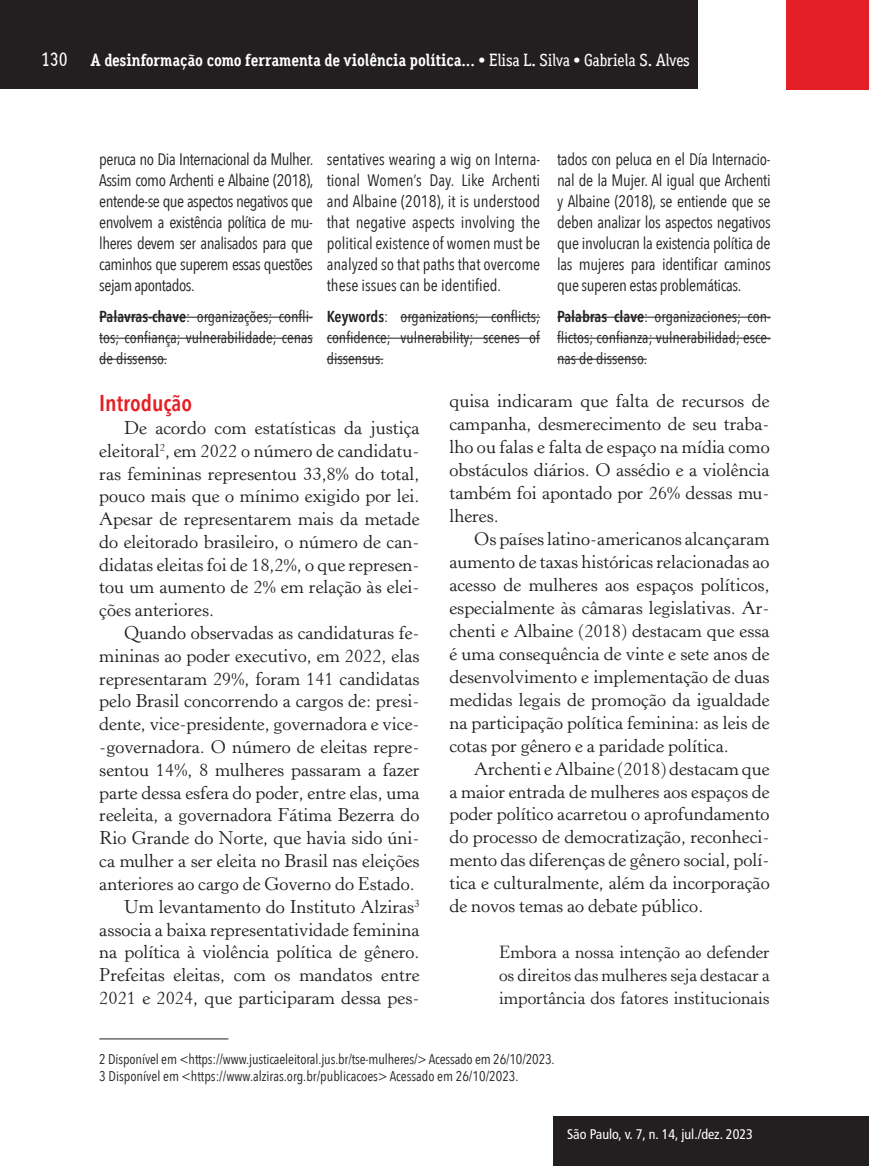
<style>
.page{position:relative;width:869px;height:1166px;background:#fff}
.page>*{position:absolute;margin:0;border:0;box-sizing:border-box;transform-origin:0 0}
.t1{font:600 condensed 22.75px "Avenir Next LT Pro";color:#e41f25}
.t2{font:18.38px/22.8px "Horley Old Style";color:#231f20;text-align:justify}
.t3{font:17.5px/22.9px "Horley Old Style";color:#231f20;text-align:justify}
.t4{font:700 17.5px "Aaux Office";letter-spacing:-.01em;color:#fff}
.t5{font:16.62px/21px "Avenir Next Condensed";letter-spacing:-.02em;color:#231f20;text-align:justify}
.t6{font:15.75px/21px "Avenir Next Condensed";color:#231f20;text-align:justify}
.t7{font:14px/16.8px "Avenir Next Condensed";letter-spacing:-.01em;color:#231f20}
.t8{font:condensed 14px "Frutiger LT Std";color:#fff}
.s1{font-weight:500;font-size:19.25px}
.s2{font-weight:500}
.s3{font-family:"Avenir Next LT Pro";font-weight:600;font-stretch:condensed}
</style>
<div class="page">
<div style="left:785px;top:0;width:83px;height:90px;background:#e41f25"></div>
<div style="left:0;top:0;width:697px;height:89px;background:#231f20"></div>
<div style="left:553px;top:1116px;width:314px;height:50px;background:#231f20"></div>
<hr style="left:99px;top:1038px;width:129px;height:1px;background:#231f20">
<hr style="left:99px;top:317px;width:214px;height:1px;background:#231f20">
<hr style="left:99px;top:338px;width:214px;height:1px;background:#231f20">
<hr style="left:99px;top:359px;width:68px;height:1px;background:#231f20">
<hr style="left:400px;top:317px;width:140px;height:1px;background:#231f20">
<hr style="left:326px;top:338px;width:214px;height:1px;background:#231f20">
<hr style="left:326px;top:359px;width:57px;height:1px;background:#231f20">
<hr style="left:557px;top:317px;width:213px;height:1px;background:#231f20">
<hr style="left:557px;top:338px;width:213px;height:1px;background:#231f20">
<hr style="left:557px;top:359px;width:89px;height:1px;background:#231f20">
<p class="t4" style="left:42px;top:49px;width:649px"><span class="s1">130</span> A desinformação como ferramenta de violência política... <span class="s2">• Elisa L. Silva • Gabriela S. Alves</span></p>
<p class="t5" style="left:99px;top:148px;width:215px">peruca no Dia Internacional da Mulher.<br>Assim como Archenti e Albaine (2018), entende-se que aspectos negativos que envolvem a existência política de mu&shy;lheres devem ser analisados para que caminhos que superem essas questões sejam apontados.</p>
<p class="t6" style="left:99px;top:306px;width:215px"><span class="s3">Palavras-chave</span>: organizações; confli&shy;tos; confiança; vulnerabilidade; cenas de dissenso.</p>
<p class="t5" style="left:326px;top:148px;width:215px">sentatives wearing a wig on Interna&shy;tional Women’s Day. Like Archenti and Albaine (2018), it is understood that negative aspects involving the political existence of women must be analyzed so that paths that overcome these issues can be identified.</p>
<p class="t6" style="left:326px;top:306px;width:215px"><span class="s3">Keywords</span>: organizations; conflicts; confidence; vulnerability; scenes of dissensus.</p>
<p class="t5" style="left:557px;top:148px;width:215px">tados con peluca en el Día Internacio&shy;nal de la Mujer. Al igual que Archenti y Albaine (2018), se entiende que se deben analizar los aspectos negativos que involucran la existencia política de las mujeres para identificar caminos que superen estas problemáticas.</p>
<p class="t6" style="left:557px;top:306px;width:215px"><span class="s3">Palabras clave</span>: organizaciones; con&shy;flictos; confianza; vulnerabilidad; esce&shy;nas de dissenso.</p>
<p class="t1" style="left:99px;top:389px;width:94px">Introdução</p>
<p class="t2" style="left:99px;top:417px;width:321px;text-indent:25px">De acordo com estatísticas da justiça eleitoral<sup>2</sup>, em 2022 o número de candidatu&shy;ras femininas representou 33,8% do total, pouco mais que o mínimo exigido por lei.<br>Apesar de representarem mais da metade do eleitorado brasileiro, o número de can&shy;didatas eleitas foi de 18,2%, o que represen&shy;tou um aumento de 2% em relação às elei&shy;ções anteriores.</p>
<p class="t2" style="left:99px;top:622px;width:322px;text-align:right">Quando observadas as candidaturas fe&shy;mininas ao poder executivo, em 2022, elas representaram 29%, foram 141 candidatas pelo Brasil concorrendo a cargos de: presi&shy;dente, vice-presidente, governadora e vice--governadora. O número de eleitas repre&shy;sentou 14%, 8 mulheres passaram a fazer parte dessa esfera do poder, entre elas, uma reeleita, a governadora Fátima Bezerra do Rio Grande do Norte, que havia sido úni&shy;ca mulher a ser eleita no Brasil nas eleições anteriores ao cargo de Governo do Estado.<br>Um levantamento do Instituto Alziras<sup>3 </sup>associa a baixa representatividade feminina na política à violência política de gênero.<br>Prefeitas eleitas, com os mandatos entre 2021 e 2024, que participaram dessa pes-</p>
<p class="t2" style="left:449px;top:390px;width:321px">quisa indicaram que falta de recursos de campanha, desmerecimento de seu traba&shy;lho ou falas e falta de espaço na mídia como obstáculos diários. O assédio e a violência também foi apontado por 26% dessas mu&shy;lheres.</p>
<p class="t2" style="left:449px;top:528px;width:321px;text-indent:25px">Os países latino-americanos alcançaram aumento de taxas históricas relacionadas ao acesso de mulheres aos espaços políticos, especialmente às câmaras legislativas. Ar&shy;chenti e Albaine (2018) destacam que essa é uma consequência de vinte e sete anos de desenvolvimento e implementação de duas medidas legais de promoção da igualdade na participação política feminina: as leis de cotas por gênero e a paridade política.</p>
<p class="t2" style="left:449px;top:757px;width:321px;text-indent:25px">Archenti e Albaine (2018) destacam que a maior entrada de mulheres aos espaços de poder político acarretou o aprofundamento do processo de democratização, reconheci&shy;mento das diferenças de gênero social, polí&shy;tica e culturalmente, além da incorporação de novos temas ao debate público.</p>
<p class="t3" style="left:499px;top:941px;width:272px">Embora a nossa intenção ao defender os direitos das mulheres seja destacar a importância dos fatores institucionais</p>
<p class="t7" style="left:99px;top:1050px;width:456px">2 Disponível em &lt;https://www.justicaeleitoral.jus.br/tse-mulheres/&gt; Acessado em 26/10/2023.<br>3 Disponível em &lt;https://www.alziras.org.br/publicacoes&gt; Acessado em 26/10/2023.</p>
<p class="t8" style="left:567px;top:1126px;width:187px">São Paulo, v. 7, n. 14, jul./dez. 2023</p>
</div>
